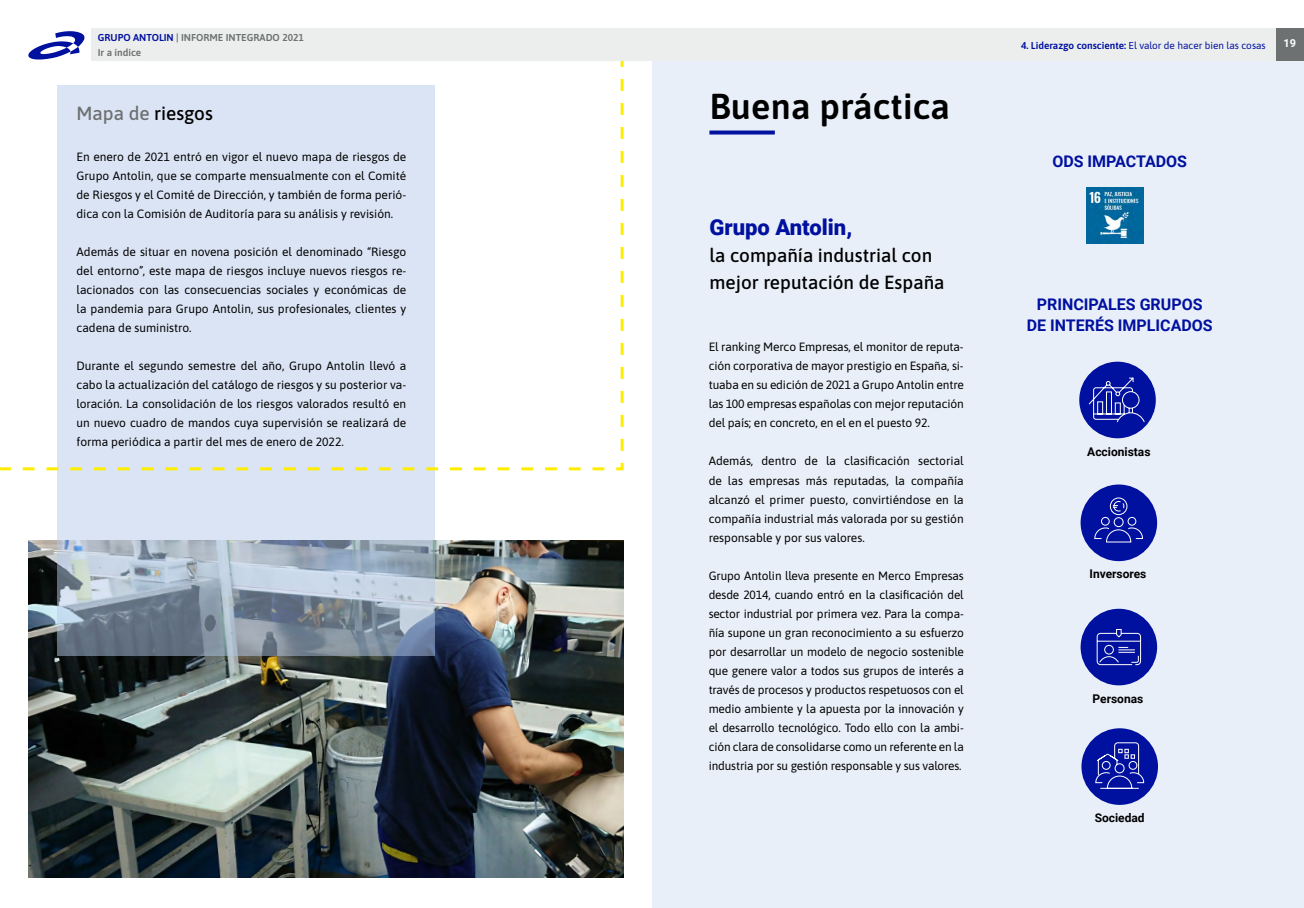
<style>
.page{position:relative;width:1304px;height:908px;background:#fff}
.page>*{position:absolute;margin:0;border:0;box-sizing:border-box;transform-origin:0 0}
.t1{font:600 36px "Asap";letter-spacing:.005em;color:#000}
.t2{font:900 22px "Roboto";color:#00109f}
.t3{font:500 19px/27px "Asap";color:#000}
.t4{font:700 16px/21px "Roboto";color:#00109f;text-align:center}
.t5{font:12px/19px "Asap";color:#000;text-align:justify}
.t6{font:700 12px "Roboto";color:#000}
.t7{font:700 11px "Roboto";color:#fff}
.t8{font:10px "Asap";color:#00109f}
.t9{font:600 10px/15px "Asap";color:#6e7171}
.s1{color:#00109f}
.s2{color:#6e7171}
.s3{font-weight:600}
</style>
<div class="page">
<img style="left:28px;top:540px;width:596px;height:337px">
<div style="left:652px;top:39px;width:652px;height:868px;background:#e9eff8"></div>
<svg style="left:57px;top:471px;width:378px;height:184px;background:#aebbca"></svg>
<svg style="left:0;top:61px;width:624px;height:410px"></svg>
<div style="left:1079px;top:361px;width:77px;height:77px;background:#00109f;border-radius:50%"></div>
<div style="left:1081px;top:484px;width:76px;height:77px;background:#00109f;border-radius:50%"></div>
<div style="left:1081px;top:608px;width:76px;height:77px;background:#00109f;border-radius:50%"></div>
<img style="left:1086px;top:187px;width:57px;height:57px">
<svg style="left:1096px;top:629px;width:45px;height:36px"></svg>
<svg style="left:1088px;top:377px;width:57px;height:46px"></svg>
<div style="left:1128px;top:516px;width:8px;height:9px;border:1px solid #fff;border-radius:50%"></div>
<div style="left:1110px;top:497px;width:17px;height:18px;border:1px solid #fff;border-radius:50%"></div>
<div style="left:1101px;top:516px;width:9px;height:9px;border:1px solid #fff;border-radius:50%"></div>
<div style="left:1114px;top:517px;width:10px;height:10px;border:1px solid #fff;border-radius:50%"></div>
<svg style="left:1094px;top:526px;width:49px;height:16px"></svg>
<svg style="left:1113px;top:500px;width:12px;height:12px"></svg>
<div style="left:1081px;top:728px;width:77px;height:76px;background:#00109f;border-radius:50%"></div>
<svg style="left:1095px;top:742px;width:50px;height:47px"></svg>
<svg style="left:709px;top:130px;width:66px;height:4px"></svg>
<div style="left:1276px;top:28px;width:28px;height:33px;background:#6e7171"></div>
<div style="left:91px;top:28px;width:1185px;height:33px;background:#eceeee"></div>
<svg style="left:28px;top:31px;width:57px;height:29px"></svg>
<p class="t9" style="left:98px;top:30px;width:207px"><span class="s1">GRUPO ANTOLIN</span> | INFORME INTEGRADO 2021<br>Ir a índice</p>
<h3 class="t3" style="left:77px;top:98px;width:138px"><span class="s2">Mapa de</span> riesgos</h3>
<p class="t5" style="left:77px;top:147px;width:331px">En enero de 2021 entró en vigor el nuevo mapa de riesgos de Grupo Antolin, que se comparte mensualmente con el Comité de Riesgos y el Comité de Dirección, y también de forma perió&shy;dica con la Comisión de Auditoría para su análisis y revisión.</p>
<p class="t5" style="left:77px;top:242px;width:331px">Además de situar en novena posición el denominado “Riesgo del entorno”, este mapa de riesgos incluye nuevos riesgos re&shy;lacionados con las consecuencias sociales y económicas de la pandemia para Grupo Antolin, sus profesionales, clientes y cadena de suministro.</p>
<p class="t5" style="left:77px;top:356px;width:331px">Durante el segundo semestre del año, Grupo Antolin llevó a cabo la actualización del catálogo de riesgos y su posterior va&shy;loración. La consolidación de los riesgos valorados resultó en un nuevo cuadro de mandos cuya supervisión se realizará de forma periódica a partir del mes de enero de 2022.</p>
<h1 class="t1" style="left:709px;top:81px;width:242px">Buena práctica</h1>
<h2 class="t2" style="left:709px;top:211px;width:144px">Grupo Antolin,</h2>
<h3 class="t3" style="left:709px;top:240px;width:237px">la compañía industrial con mejor reputación de España</h3>
<p class="t5" style="left:709px;top:337px;width:257px">El ranking Merco Empresas, el monitor de reputa&shy;ción corporativa de mayor prestigio en España, si&shy;tuaba en su edición de 2021 a Grupo Antolin entre las 100 empresas españolas con mejor reputación del país; en concreto, en el en el puesto 92.</p>
<p class="t5" style="left:709px;top:451px;width:257px">Además, dentro de la clasificación sectorial de las empresas más reputadas, la compañía alcanzó el primer puesto, convirtiéndose en la compañía industrial más valorada por su gestión responsable y por sus valores.</p>
<p class="t5" style="left:709px;top:565px;width:257px">Grupo Antolin lleva presente en Merco Empresas desde 2014, cuando entró en la clasificación del sector industrial por primera vez. Para la compa&shy;ñía supone un gran reconocimiento a su esfuerzo por desarrollar un modelo de negocio sostenible que genere valor a todos sus grupos de interés a través de procesos y productos respetuosos con el medio ambiente y la apuesta por la innovación y el desarrollo tecnológico. Todo ello con la ambi&shy;ción clara de consolidarse como un referente en la industria por su gestión responsable y sus valores.</p>
<p class="t8" style="left:1021px;top:38px;width:246px"><span class="s3">4. Liderazgo consciente:</span> El valor de hacer bien las cosas</p>
<p class="t7" style="left:1283px;top:36px;width:14px">19</p>
<h3 class="t4" style="left:1052px;top:150px;width:136px">ODS IMPACTADOS</h3>
<h3 class="t4" style="left:1027px;top:293px;width:187px">PRINCIPALES GRUPOS<br>DE INTERÉS IMPLICADOS</h3>
<p class="t6" style="left:1087px;top:442px;width:65px">Accionistas</p>
<p class="t6" style="left:1089px;top:565px;width:58px">Inversores</p>
<p class="t6" style="left:1093px;top:689px;width:52px">Personas</p>
<p class="t6" style="left:1095px;top:809px;width:52px">Sociedad</p>
</div>
